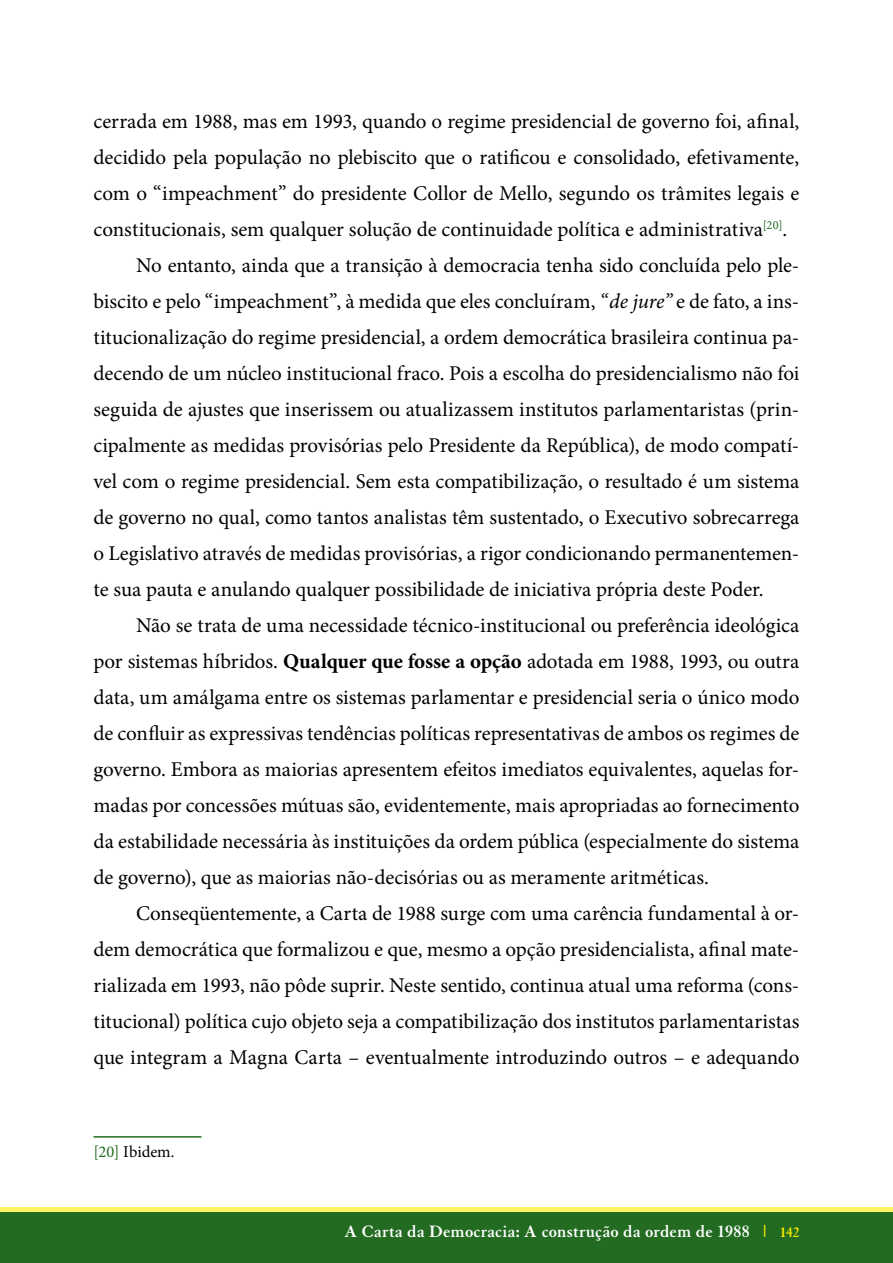
<style>
.page{position:relative;width:893px;height:1263px;background:#fff}
.page>*{position:absolute;margin:0;border:0;box-sizing:border-box;transform-origin:0 0}
.TEXTO{font:21px/36px "Minion Pro";letter-spacing:-.005em;color:#000;text-align:justify}
.t1{font:700 18px "Granjon";letter-spacing:.015em;color:#fff}
.NOTA{font:16.5px "Minion Pro";letter-spacing:-.005em;color:#000}
.s1{font-style:italic}
.s2{font-weight:700}
.s3{color:#226b20}
.s4{color:#ffed00}
.s5{font-size:15px;color:#ffed00}
</style>
<div class="page">
<div style="left:0;top:1212px;width:893px;height:51px;background:#226b20"></div>
<hr style="left:0;top:1208px;width:893px;height:4px;background:#fff265">
<hr style="left:94px;top:1136px;width:108px;height:1px;background:#226b20">
<p class="TEXTO" style="left:94px;top:103px;width:707px">cerrada em 1988, mas em 1993, quando o regime presidencial de governo foi, afinal, decidido pela população no plebiscito que o ratificou e consolidado, efetivamente, com o “impeachment” do presidente Collor de Mello, segundo os trâmites legais e constitucionais, sem qualquer solução de continuidade política e administrativa<sup>[20]</sup>.</p>
<p class="TEXTO" style="left:94px;top:247px;width:707px;text-indent:43px">No entanto, ainda que a transição à democracia tenha sido concluída pelo ple&shy;biscito e pelo “impeachment”, à medida que eles concluíram, <span class="s1">“de jure”</span> e de fato, a ins&shy;titucionalização do regime presidencial, a ordem democrática brasileira continua pa&shy;decendo de um núcleo institucional fraco. Pois a escolha do presidencialismo não foi seguida de ajustes que inserissem ou atualizassem institutos parlamentaristas (prin&shy;cipalmente as medidas provisórias pelo Presidente da República), de modo compatí&shy;vel com o regime presidencial. Sem esta compatibilização, o resultado é um sistema de governo no qual, como tantos analistas têm sustentado, o Executivo sobrecarrega o Legislativo através de medidas provisórias, a rigor condicionando permanentemen&shy;te sua pauta e anulando qualquer possibilidade de iniciativa própria deste Poder.</p>
<p class="TEXTO" style="left:94px;top:607px;width:707px;text-indent:43px">Não se trata de uma necessidade técnico-institucional ou preferência ideológica por sistemas híbridos. <span class="s2">Qualquer que fosse a opção</span> adotada em 1988, 1993, ou outra data, um amálgama entre os sistemas parlamentar e presidencial seria o único modo de confluir as expressivas tendências políticas representativas de ambos os regimes de governo. Embora as maiorias apresentem efeitos imediatos equivalentes, aquelas for&shy;madas por concessões mútuas são, evidentemente, mais apropriadas ao fornecimento da estabilidade necessária às instituições da ordem pública (especialmente do sistema de governo), que as maiorias não-decisórias ou as meramente aritméticas.</p>
<p class="TEXTO" style="left:94px;top:895px;width:707px;text-indent:43px">Conseqüentemente, a Carta de 1988 surge com uma carência fundamental à or&shy;dem democrática que formalizou e que, mesmo a opção presidencialista, afinal mate&shy;rializada em 1993, não pôde suprir. Neste sentido, continua atual uma reforma (cons&shy;titucional) política cujo objeto seja a compatibilização dos institutos parlamentaristas que integram a Magna Carta – eventualmente introduzindo outros – e adequando</p>
<p class="NOTA" style="left:94px;top:1140px;width:83px"><span class="s3">[20]</span> Ibidem.</p>
<p class="t1" style="left:344px;top:1222px;width:457px">A Carta da Democracia: A construção da ordem de 1988 <span class="s4">|</span> <span class="s5">142</span></p>
</div>
